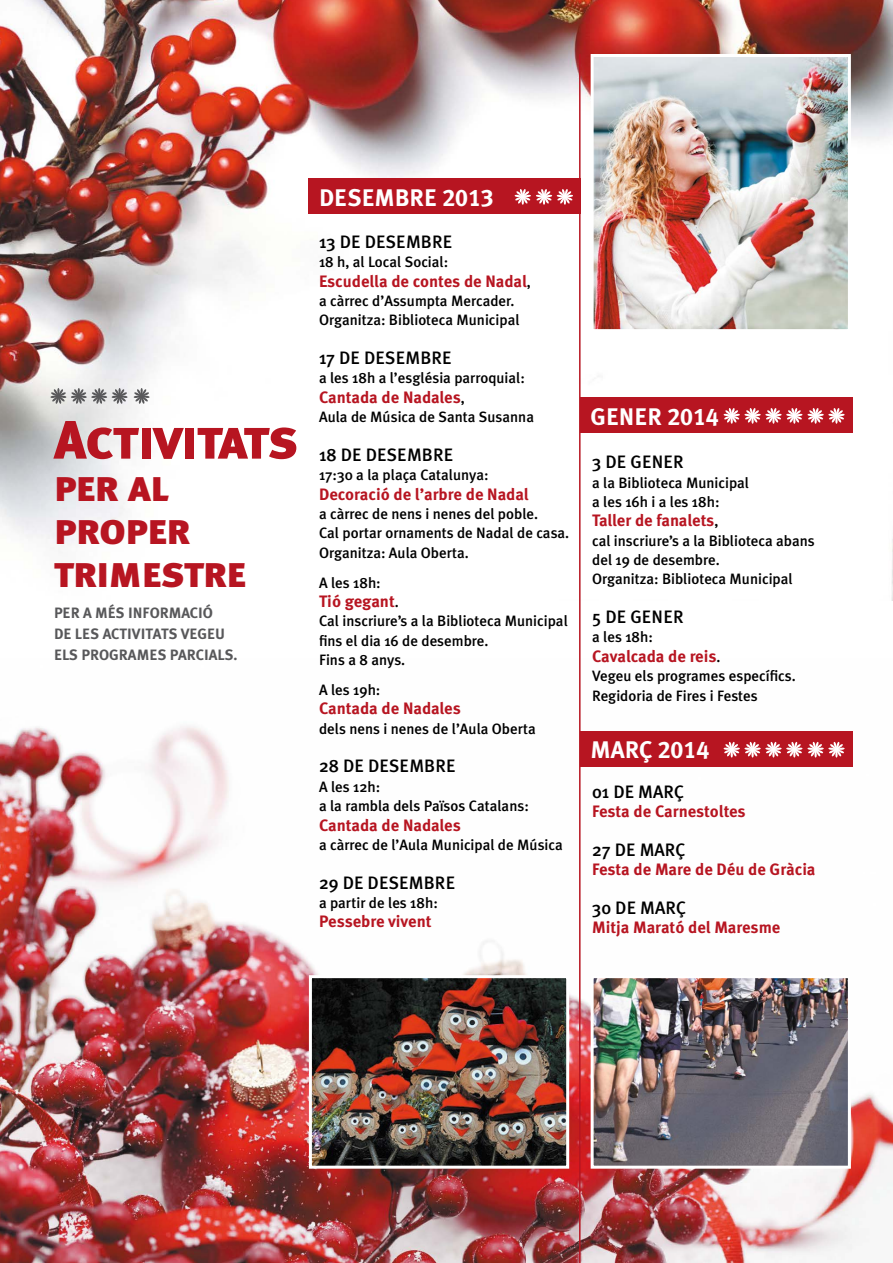
<style>
.page{position:relative;width:893px;height:1263px;background:#fff}
.page>*{position:absolute;margin:0;border:0;box-sizing:border-box;transform-origin:0 0}
.t1{font:54px "Meta Black Caps";letter-spacing:-.02em;color:#b71521}
.t2{font:42px/42.8px "Meta Black Caps";letter-spacing:-.015em;color:#b71521}
.t3{font:24px "Meta Plus Bold Caps";color:#fff}
.t4{font:500 18px "Meta Plus";letter-spacing:.005em;color:#000}
.t5{font:700 16.5px "Meta Pro";letter-spacing:-.005em;color:#b71521}
.t6{font:500 15px/19.4px "Meta Plus";color:#000}
.t7{font:15px/21px "Meta Plus Bold Caps";color:#58585a}
.s1{font-family:"Meta Plus";font-weight:500;font-size:15px;color:#000}
</style>
<div class="page">
<img style="left:0;top:0;width:893px;height:600px">
<img style="left:0;top:726px;width:893px;height:537px">
<svg style="left:48px;top:386px;width:104px;height:21px"></svg>
<img style="left:595px;top:979px;width:252px;height:186px">
<div style="left:591px;top:975px;width:260px;height:194px;border:3px solid #fff"></div>
<img style="left:595px;top:58px;width:252px;height:270px">
<div style="left:591px;top:54px;width:260px;height:278px;border:3px solid #fff"></div>
<img style="left:313px;top:979px;width:252px;height:186px">
<div style="left:309px;top:975px;width:260px;height:194px;border:3px solid #fff"></div>
<div style="left:308px;top:179px;width:273px;height:35px;background:#b71521"></div>
<svg style="left:514px;top:189px;width:59px;height:16px"></svg>
<div style="left:580px;top:398px;width:272px;height:35px;background:#b71521"></div>
<svg style="left:723px;top:408px;width:122px;height:16px"></svg>
<div style="left:580px;top:731px;width:272px;height:35px;background:#b71521"></div>
<svg style="left:723px;top:741px;width:122px;height:17px"></svg>
<hr style="left:579px;top:54px;width:2px;height:1209px;background:#b71521">
<h1 class="t1" style="left:54px;top:407px;width:246px">Activitats</h1>
<h2 class="t2" style="left:54px;top:465px;width:194px">per al proper trimestre</h2>
<p class="t7" style="left:54px;top:602px;width:185px">PER A MÉS INFORMACIÓ<br>DE LES ACTIVITATS VEGEU<br>ELS PROGRAMES PARCIALS.</p>
<h3 class="t3" style="left:319px;top:183px;width:176px">DESEMBRE 2013</h3>
<p class="t4" style="left:319px;top:231px;width:135px">13 de desembre</p>
<p class="t6" style="left:319px;top:252px;width:131px">18 h, al Local Social:</p>
<p class="t5" style="left:319px;top:271px;width:213px">Escudella de contes de Nadal<span class="s1">,</span></p>
<p class="t6" style="left:319px;top:291px;width:202px">a càrrec d’Assumpta Mercader.<br>Organitza: Biblioteca Municipal</p>
<p class="t4" style="left:319px;top:347px;width:134px">17 de desembre</p>
<p class="t6" style="left:319px;top:368px;width:207px">a les 18h a l’església parroquial:</p>
<p class="t5" style="left:319px;top:387px;width:147px">Cantada de Nadales<span class="s1">,</span></p>
<p class="t6" style="left:319px;top:407px;width:216px">Aula de Música de Santa Susanna</p>
<p class="t4" style="left:319px;top:444px;width:136px">18 de desembre</p>
<p class="t6" style="left:319px;top:465px;width:171px">17:30 a la plaça Catalunya:</p>
<p class="t5" style="left:319px;top:483px;width:211px">Decoració de l’arbre de Nadal</p>
<p class="t6" style="left:319px;top:504px;width:252px">a càrrec de nens i nenes del poble.<br>Cal portar ornaments de Nadal de casa.<br>Organitza: Aula Oberta.</p>
<p class="t6" style="left:319px;top:573px;width:63px">A les 18h:</p>
<p class="t5" style="left:319px;top:591px;width:81px">Tió gegant<span class="s1">.</span></p>
<p class="t6" style="left:319px;top:611px;width:250px">Cal inscriure’s a la Biblioteca Municipal fins el dia 16 de desembre.<br>Fins a 8 anys.</p>
<p class="t6" style="left:319px;top:680px;width:63px">A les 19h:</p>
<p class="t5" style="left:319px;top:698px;width:143px">Cantada de Nadales</p>
<p class="t6" style="left:319px;top:719px;width:218px">dels nens i nenes de l’Aula Oberta</p>
<p class="t4" style="left:319px;top:756px;width:138px">28 de desembre</p>
<p class="t6" style="left:319px;top:777px;width:211px">A les 12h:<br>a la rambla dels Països Catalans:</p>
<p class="t5" style="left:319px;top:814px;width:143px">Cantada de Nadales</p>
<p class="t6" style="left:319px;top:835px;width:245px">a càrrec de l’Aula Municipal de Música</p>
<p class="t4" style="left:319px;top:872px;width:138px">29 de desembre</p>
<p class="t6" style="left:319px;top:893px;width:120px">a partir de les 18h:</p>
<p class="t5" style="left:319px;top:911px;width:114px">Pessebre vivent</p>
<h3 class="t3" style="left:591px;top:402px;width:130px">GENER 2014</h3>
<p class="t4" style="left:592px;top:452px;width:93px">3 de gen er</p>
<p class="t6" style="left:592px;top:473px;width:158px">a la Biblioteca Municipal a les 16h i a les 18h:</p>
<p class="t5" style="left:592px;top:510px;width:128px">Taller de fanalets<span class="s1">,</span></p>
<p class="t6" style="left:592px;top:531px;width:224px">cal inscriure’s a la Biblioteca abans del 19 de desembre.<br>Organitza: Biblioteca Municipal</p>
<p class="t4" style="left:592px;top:606px;width:93px">5 de gen er</p>
<p class="t6" style="left:592px;top:627px;width:62px">a les 18h:</p>
<p class="t5" style="left:592px;top:646px;width:130px">Cavalcada de reis<span class="s1">.</span></p>
<p class="t6" style="left:592px;top:666px;width:205px">Vegeu els programes específics.<br>Regidoria de Fires i Festes</p>
<h3 class="t3" style="left:591px;top:736px;width:120px">MARÇ 2014</h3>
<p class="t4" style="left:592px;top:781px;width:93px">01 DE MARÇ</p>
<p class="t5" style="left:592px;top:801px;width:155px">Festa de Carnestoltes</p>
<p class="t4" style="left:592px;top:839px;width:95px">27 DE MARÇ</p>
<p class="t5" style="left:592px;top:859px;width:225px">Festa de Mare de Déu de Gràcia</p>
<p class="t4" style="left:592px;top:897px;width:95px">30 DE MARÇ</p>
<p class="t5" style="left:592px;top:917px;width:190px">Mitja Marató del Maresme</p>
</div>
